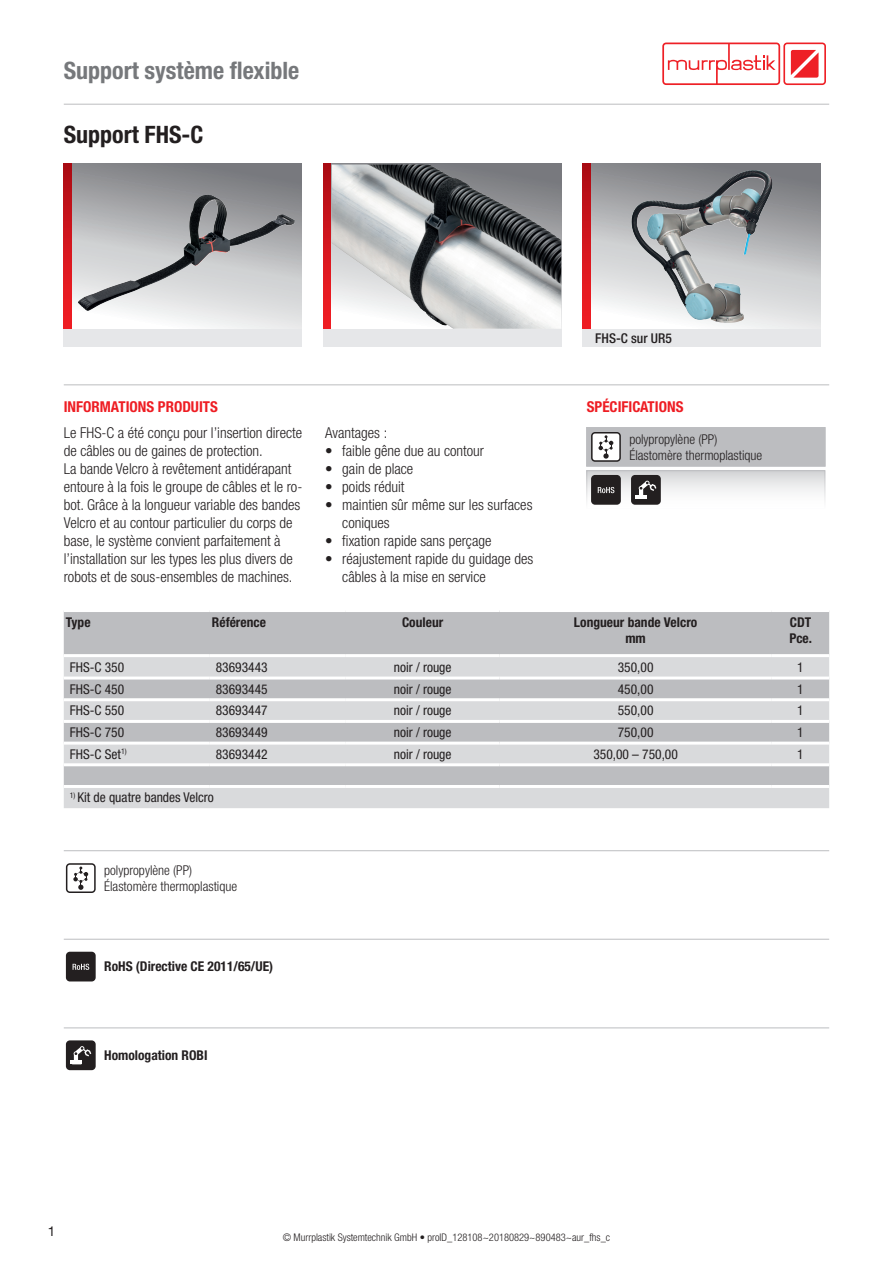
<style>
.page{position:relative;width:893px;height:1263px;background:#fff}
.page>*{position:absolute;margin:0;border:0;box-sizing:border-box;transform-origin:0 0}
.Seiten_Kopf{font:700 condensed 24px "Helvetica Neue LT Pro";color:#76787b}
.PRODUKTNAME{font:700 condensed 24px "Helvetica Neue LT Pro";color:#231f20}
.FT_Produkttext{font:300 condensed 15px/18px "Helvetica Neue LT Pro";color:#231f20}
.Informationen{font:700 condensed 15px "Helvetica Neue LT Pro";color:#ee1d23}
.SPALTE_VARIABEL_ZENT{font:condensed 13.5px "Helvetica Neue LT Pro";color:#231f20}
.Technische_Daten{font:300 condensed 13.5px "Helvetica Neue LT Pro";color:#231f20}
.SPALTE_VARIABEL_LINK{font:condensed 13.5px "Helvetica Neue LT Pro";color:#231f20}
.Technische_Daten_Übe{font:700 condensed 13.5px "Helvetica Neue LT Pro";color:#231f20}
.UEBERSCHRIFT_ZENTRIE{font:700 condensed 13.5px "Helvetica Neue LT Pro";color:#231f20}
.Fussnote_PV{font:condensed 13.5px "Helvetica Neue LT Pro";color:#231f20}
.UEBERSCHRIFT_LINKS{font:700 condensed 13.5px "Helvetica Neue LT Pro";color:#231f20}
.Bildlegende{font:500 condensed 13.5px "Helvetica Neue LT Pro";color:#231f20}
.Seitenzahl{font:13.5px "Helvetica Neue LT Pro";color:#231f20}
.FUSSZEILE_DATENBLATT{font:300 condensed 10.5px "Helvetica Neue LT Pro";color:#231f20}
</style>
<div class="page">
<svg style="left:662px;top:43px;width:164px;height:42px"></svg>
<hr style="left:64px;top:104px;width:765px;height:1px;background:#bcbdc0">
<svg style="left:64px;top:164px;width:8px;height:166px"></svg>
<svg style="left:72px;top:164px;width:230px;height:166px"></svg>
<img style="left:78px;top:195px;width:217px;height:116px">
<div style="left:64px;top:330px;width:238px;height:17px;background:#e6e7e9"></div>
<svg style="left:323px;top:164px;width:9px;height:166px"></svg>
<img style="left:332px;top:165px;width:229px;height:164px">
<div style="left:323px;top:330px;width:238px;height:17px;background:#e6e7e9"></div>
<svg style="left:583px;top:164px;width:8px;height:166px"></svg>
<svg style="left:591px;top:164px;width:230px;height:166px;background:#b0b3b5"></svg>
<img style="left:688px;top:170px;width:65px;height:34px">
<div style="left:583px;top:330px;width:238px;height:17px;background:#e6e7e9"></div>
<hr style="left:64px;top:384px;width:765px;height:1px;background:#bcbdc0">
<svg style="left:586px;top:427px;width:240px;height:40px;background:#bcbdc0"></svg>
<svg style="left:589px;top:472px;width:234px;height:20px;fill:#e6e6e7"></svg>
<div style="left:587px;top:470px;width:238px;height:39px;border:1px solid #bcbdc0"></div>
<div style="left:591px;top:475px;width:30px;height:30px;background:#231f20;border-radius:4px"></div>
<svg style="left:598px;top:487px;width:16px;height:6px"></svg>
<div style="left:631px;top:475px;width:30px;height:30px;background:#231f20;border-radius:4px"></div>
<svg style="left:638px;top:481px;width:18px;height:14px"></svg>
<hr style="left:635px;top:495px;width:12px;height:4px;background:#fff">
<div style="left:64px;top:612px;width:765px;height:42px;background:#bcbdc0"></div>
<svg style="left:64px;top:657px;width:765px;height:151px;background:#cdced0"></svg>
<hr style="left:64px;top:676px;width:146px;height:3px;background:#fff">
<hr style="left:210px;top:676px;width:136px;height:3px;background:#fff">
<hr style="left:346px;top:676px;width:153px;height:3px;background:#fff">
<hr style="left:499px;top:676px;width:273px;height:3px;background:#fff">
<hr style="left:772px;top:676px;width:57px;height:3px;background:#fff">
<hr style="left:64px;top:698px;width:146px;height:3px;background:#fff">
<hr style="left:210px;top:698px;width:136px;height:3px;background:#fff">
<hr style="left:346px;top:698px;width:153px;height:3px;background:#fff">
<hr style="left:499px;top:698px;width:273px;height:3px;background:#fff">
<hr style="left:772px;top:698px;width:57px;height:3px;background:#fff">
<hr style="left:64px;top:720px;width:146px;height:3px;background:#fff">
<hr style="left:210px;top:720px;width:136px;height:3px;background:#fff">
<hr style="left:346px;top:720px;width:153px;height:3px;background:#fff">
<hr style="left:499px;top:720px;width:273px;height:3px;background:#fff">
<hr style="left:772px;top:720px;width:57px;height:3px;background:#fff">
<hr style="left:64px;top:742px;width:146px;height:3px;background:#fff">
<hr style="left:210px;top:742px;width:136px;height:3px;background:#fff">
<hr style="left:346px;top:742px;width:153px;height:3px;background:#fff">
<hr style="left:499px;top:742px;width:273px;height:3px;background:#fff">
<hr style="left:772px;top:742px;width:57px;height:3px;background:#fff">
<hr style="left:64px;top:763px;width:146px;height:3px;background:#fff">
<hr style="left:210px;top:763px;width:136px;height:3px;background:#fff">
<hr style="left:346px;top:763px;width:153px;height:3px;background:#fff">
<hr style="left:499px;top:763px;width:273px;height:3px;background:#fff">
<hr style="left:772px;top:763px;width:57px;height:3px;background:#fff">
<hr style="left:64px;top:785px;width:146px;height:3px;background:#fff">
<hr style="left:210px;top:785px;width:136px;height:3px;background:#fff">
<hr style="left:346px;top:785px;width:153px;height:3px;background:#fff">
<hr style="left:499px;top:785px;width:273px;height:3px;background:#fff">
<hr style="left:772px;top:785px;width:57px;height:3px;background:#fff">
<hr style="left:64px;top:850px;width:765px;height:1px;background:#bcbdc0">
<svg style="left:66px;top:863px;width:30px;height:30px"></svg>
<div style="left:67px;top:865px;width:27px;height:26px;background:#fff;border-radius:2px"></div>
<svg style="left:73px;top:866px;width:15px;height:24px"></svg>
<hr style="left:64px;top:939px;width:765px;height:1px;background:#bcbdc0">
<div style="left:66px;top:952px;width:30px;height:29px;background:#231f20;border-radius:4px"></div>
<svg style="left:73px;top:964px;width:16px;height:6px"></svg>
<hr style="left:64px;top:1027px;width:765px;height:1px;background:#bcbdc0">
<div style="left:66px;top:1040px;width:30px;height:30px;background:#231f20;border-radius:4px"></div>
<svg style="left:73px;top:1046px;width:18px;height:18px"></svg>
<hr style="left:70px;top:1060px;width:11px;height:4px;background:#fff">
<p class="Seiten_Kopf" style="left:64px;top:56px;width:237px">Support système flexible</p>
<p class="PRODUKTNAME" style="left:64px;top:119px;width:141px">Support FHS-C</p>
<p class="Bildlegende" style="left:595px;top:330px;width:78px">FHS-C sur UR5</p>
<p class="Informationen" style="left:64px;top:397px;width:156px">INFORMATIONS PRODUITS</p>
<p class="Informationen" style="left:587px;top:397px;width:98px">SPÉCIFICATIONS</p>
<p class="FT_Produkttext" style="left:64px;top:424px;width:240px">Le FHS-C a été conçu pour l’insertion directe de câbles ou de gaines de protection.</p>
<p class="FT_Produkttext" style="left:64px;top:460px;width:240px">La bande Velcro à revêtement antidérapant entoure à la fois le groupe de câbles et le ro&shy;bot. Grâce à la longueur variable des bandes Velcro et au contour particulier du corps de base, le système convient parfaitement à l’installation sur les types les plus divers de robots et de sous-ensembles de machines.</p>
<p class="FT_Produkttext" style="left:325px;top:424px;width:63px">Avantages :</p>
<p class="FT_Produkttext" style="left:325px;top:442px;width:160px">• faible gêne due au contour</p>
<p class="FT_Produkttext" style="left:325px;top:460px;width:90px">• gain de place</p>
<p class="FT_Produkttext" style="left:325px;top:478px;width:81px">• poids réduit</p>
<p class="FT_Produkttext" style="left:342px;top:496px;width:192px;text-indent:-17px">• maintien sûr même sur les surfaces coniques</p>
<p class="FT_Produkttext" style="left:325px;top:532px;width:168px">• fixation rapide sans perçage</p>
<p class="FT_Produkttext" style="left:342px;top:550px;width:193px;text-indent:-17px">• réajustement rapide du guidage des câbles à la mise en service</p>
<p class="Technische_Daten" style="left:629px;top:431px;width:89px">polypropylène (PP)</p>
<p class="Technische_Daten" style="left:629px;top:447px;width:134px">Élastomère thermoplastique</p>
<p class="UEBERSCHRIFT_LINKS" style="left:66px;top:614px;width:26px">Type</p>
<p class="UEBERSCHRIFT_LINKS" style="left:212px;top:614px;width:55px">Référence</p>
<p class="UEBERSCHRIFT_ZENTRIE" style="left:402px;top:614px;width:43px">Couleur</p>
<p class="UEBERSCHRIFT_ZENTRIE" style="left:574px;top:614px;width:125px">Longueur bande Velcro</p>
<p class="UEBERSCHRIFT_ZENTRIE" style="left:625px;top:630px;width:22px">mm</p>
<p class="UEBERSCHRIFT_ZENTRIE" style="left:790px;top:614px;width:23px">CDT</p>
<p class="UEBERSCHRIFT_ZENTRIE" style="left:789px;top:630px;width:24px">Pce.</p>
<p class="SPALTE_VARIABEL_LINK" style="left:70px;top:659px;width:56px">FHS-C 350</p>
<p class="SPALTE_VARIABEL_LINK" style="left:216px;top:659px;width:53px">83693443</p>
<p class="SPALTE_VARIABEL_ZENT" style="left:394px;top:659px;width:59px">noir / rouge</p>
<p class="SPALTE_VARIABEL_ZENT" style="left:618px;top:659px;width:37px">350,00</p>
<p class="SPALTE_VARIABEL_ZENT" style="left:797px;top:659px;width:8px">1</p>
<p class="SPALTE_VARIABEL_LINK" style="left:70px;top:681px;width:56px">FHS-C 450</p>
<p class="SPALTE_VARIABEL_LINK" style="left:216px;top:681px;width:53px">83693445</p>
<p class="SPALTE_VARIABEL_ZENT" style="left:394px;top:681px;width:59px">noir / rouge</p>
<p class="SPALTE_VARIABEL_ZENT" style="left:618px;top:681px;width:37px">450,00</p>
<p class="SPALTE_VARIABEL_ZENT" style="left:797px;top:681px;width:8px">1</p>
<p class="SPALTE_VARIABEL_LINK" style="left:70px;top:703px;width:56px">FHS-C 550</p>
<p class="SPALTE_VARIABEL_LINK" style="left:216px;top:703px;width:53px">83693447</p>
<p class="SPALTE_VARIABEL_ZENT" style="left:394px;top:703px;width:59px">noir / rouge</p>
<p class="SPALTE_VARIABEL_ZENT" style="left:618px;top:703px;width:37px">550,00</p>
<p class="SPALTE_VARIABEL_ZENT" style="left:797px;top:703px;width:8px">1</p>
<p class="SPALTE_VARIABEL_LINK" style="left:70px;top:724px;width:56px">FHS-C 750</p>
<p class="SPALTE_VARIABEL_LINK" style="left:216px;top:724px;width:53px">83693449</p>
<p class="SPALTE_VARIABEL_ZENT" style="left:394px;top:724px;width:59px">noir / rouge</p>
<p class="SPALTE_VARIABEL_ZENT" style="left:618px;top:724px;width:37px">750,00</p>
<p class="SPALTE_VARIABEL_ZENT" style="left:797px;top:724px;width:8px">1</p>
<p class="SPALTE_VARIABEL_LINK" style="left:70px;top:746px;width:58px">FHS-C Set<sup>1)</sup></p>
<p class="SPALTE_VARIABEL_LINK" style="left:216px;top:746px;width:53px">83693442</p>
<p class="SPALTE_VARIABEL_ZENT" style="left:394px;top:746px;width:59px">noir / rouge</p>
<p class="SPALTE_VARIABEL_ZENT" style="left:593px;top:746px;width:86px">350,00 – 750,00</p>
<p class="SPALTE_VARIABEL_ZENT" style="left:797px;top:746px;width:8px">1</p>
<p class="Fussnote_PV" style="left:70px;top:789px;width:146px"><sup>1)</sup> Kit de quatre bandes Velcro</p>
<p class="Technische_Daten" style="left:104px;top:862px;width:89px">polypropylène (PP)</p>
<p class="Technische_Daten" style="left:104px;top:878px;width:134px">Élastomère thermoplastique</p>
<p class="Technische_Daten_Übe" style="left:104px;top:958px;width:171px">RoHS (Directive CE 2011/65/UE)</p>
<p class="Technische_Daten_Übe" style="left:104px;top:1047px;width:105px">Homologation ROBI</p>
<p class="Seitenzahl" style="left:48px;top:1223px;width:9px">1</p>
<p class="FUSSZEILE_DATENBLATT" style="left:283px;top:1231px;width:329px">© Murrplastik Systemtechnik GmbH • proID_128108~20180829~890483~aur_fhs_c</p>
</div>
